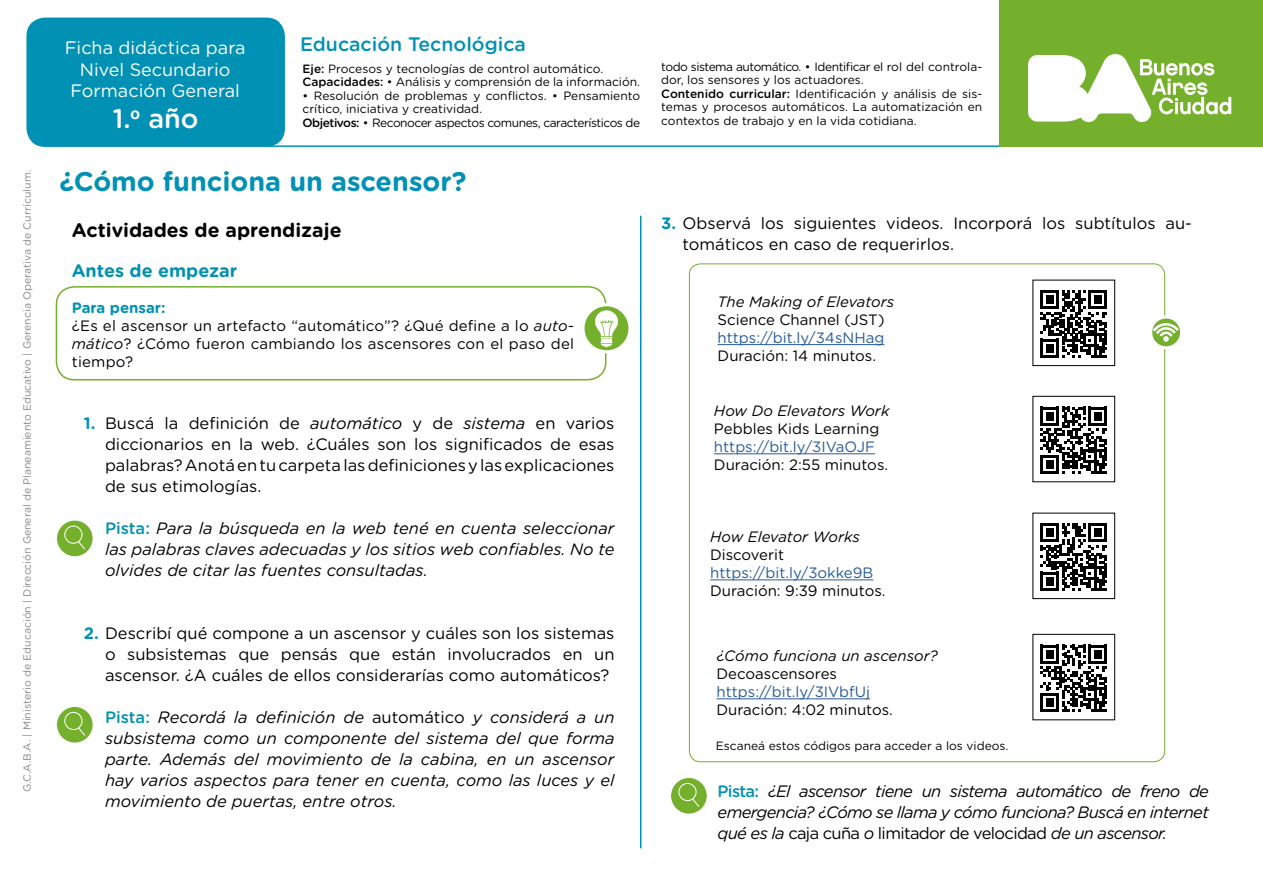
<style>
.page{position:relative;width:1263px;height:893px;background:#fff}
.page>*{position:absolute;margin:0;border:0;box-sizing:border-box;transform-origin:0 0}
.t1{font:700 27px "Gotham Rounded";color:#0091b4}
.t2{font:500 27px "Gotham Rounded";color:#fff}
.t3{font:700 19.5px "Gotham Rounded";color:#000}
.t4{font:500 19.5px "Gotham Rounded";color:#0091b4}
.t5{font:18px/21.6px "Gotham Rounded";color:#fff;text-align:center}
.t6{font:700 18px "Gotham Rounded";color:#0091b4}
.t7{font:italic 16.5px/21px "Gotham Rounded";color:#000;text-align:justify}
.t8{font:16.5px/21px "Gotham Rounded";color:#000;text-align:justify}
.t9{font:15px/18px "Gotham Rounded";color:#000}
.t10{font:15px "Gotham Rounded";color:#275b9b}
.t11{font:italic 15px "Gotham Rounded";color:#000}
.t12{font:12px/13.5px "Gotham Rounded";color:#000}
.t13{font:10.5px "Gotham Rounded";color:#878787}
.s1{font-weight:500}
.s2{font-weight:700;color:#0091b4}
.s3{font-style:italic}
.s4{font-weight:500;font-style:normal;color:#0091b4}
.s5{font-style:normal}
</style>
<div class="page">
<div style="left:27px;top:18px;width:257px;height:128px;background:#0091b4;border-radius:18px"></div>
<div style="left:26px;top:18px;width:259px;height:129px;border:2px solid #0091b4;border-radius:18px"></div>
<hr style="left:264px;top:145px;width:999px;height:2px;background:#0091b4">
<div style="left:56px;top:286px;width:550px;height:94px;border:2px solid #74b02b;border-radius:18px"></div>
<svg style="left:583px;top:305px;width:47px;height:47px"></svg>
<div style="left:581px;top:303px;width:50px;height:50px;border:3px solid #fff;border-radius:50%"></div>
<svg style="left:595px;top:310px;width:23px;height:37px"></svg>
<svg style="left:55px;top:519px;width:39px;height:39px"></svg>
<div style="left:54px;top:518px;width:42px;height:41px;border:3px solid #fff;border-radius:50%"></div>
<svg style="left:64px;top:525px;width:21px;height:24px"></svg>
<svg style="left:55px;top:705px;width:39px;height:39px"></svg>
<div style="left:54px;top:704px;width:42px;height:41px;border:3px solid #fff;border-radius:50%"></div>
<svg style="left:64px;top:712px;width:21px;height:24px"></svg>
<hr style="left:640px;top:216px;width:1px;height:632px;background:#0091b4">
<svg style="left:1040px;top:290px;width:67px;height:67px"></svg>
<div style="left:1032px;top:280px;width:83px;height:86px;border:1px solid #000"></div>
<svg style="left:1040px;top:407px;width:67px;height:67px"></svg>
<div style="left:1032px;top:396px;width:83px;height:86px;border:1px solid #000"></div>
<svg style="left:1040px;top:523px;width:67px;height:67px"></svg>
<div style="left:1032px;top:513px;width:83px;height:86px;border:1px solid #000"></div>
<svg style="left:1040px;top:645px;width:67px;height:67px"></svg>
<div style="left:1032px;top:634px;width:83px;height:86px;border:1px solid #000"></div>
<hr style="left:718px;top:344px;width:166px;height:1px;background:#275b9b">
<hr style="left:714px;top:453px;width:161px;height:1px;background:#275b9b">
<hr style="left:710px;top:579px;width:163px;height:1px;background:#275b9b">
<hr style="left:716px;top:698px;width:154px;height:1px;background:#275b9b">
<svg style="left:1151px;top:317px;width:30px;height:31px"></svg>
<div style="left:1149px;top:315px;width:34px;height:34px;border:3px solid #fff;border-radius:50%"></div>
<svg style="left:1153px;top:323px;width:26px;height:19px"></svg>
<svg style="left:670px;top:776px;width:38px;height:39px"></svg>
<div style="left:668px;top:775px;width:42px;height:42px;border:3px solid #fff;border-radius:50%"></div>
<svg style="left:678px;top:783px;width:21px;height:24px"></svg>
<div style="left:999px;top:0;width:264px;height:147px;background:#74b02b"></div>
<svg style="left:1028px;top:54px;width:203px;height:68px"></svg>
<p class="t13" style="left:20px;top:792px;width:624px;rotate:-90deg">G.C.A.B.A. | Ministerio de Educación | Dirección General de Planeamiento Educativo | Gerencia Operativa de Currículum.</p>
<p class="t5" style="left:65px;top:36px;width:182px">Ficha didáctica para<br>Nivel Secundario<br>Formación General</p>
<h1 class="t2" style="left:113px;top:99px;width:87px">1.<sup>o</sup> año</h1>
<p class="t4" style="left:300px;top:30px;width:227px">Educación Tecnológica</p>
<p class="t12" style="left:303px;top:61px;width:339px"><span class="s1">Eje:</span> Procesos y tecnologías de control automático.<br><span class="s1">Capacidades:</span> • Análisis y comprensión de la información.</p>
<p class="t12" style="left:303px;top:88px;width:339px">• Resolución de problemas y conflictos. • Pensamiento crítico, iniciativa y creatividad.<br><span class="s1">Objetivos:</span> • Reconocer aspectos comunes, característicos de</p>
<h1 class="t1" style="left:60px;top:161px;width:408px">¿Cómo funciona un ascensor?</h1>
<p class="t3" style="left:72px;top:216px;width:271px">Actividades de aprendizaje</p>
<p class="t6" style="left:72px;top:257px;width:167px">Antes de empezar</p>
<p class="t9" style="left:72px;top:298px;width:504px"><span class="s2">Para pensar:<br></span>¿Es el ascensor un artefacto “automático”? ¿Qué define a lo <span class="s3">auto&shy;mático</span>? ¿Cómo fueron cambiando los ascensores con el paso del tiempo?</p>
<p class="t8" style="left:105px;top:412px;width:511px;text-indent:-21px"><span class="s2">1.</span> Buscá la definición de <span class="s3">automático</span> y de <span class="s3">sistema</span> en varios diccionarios en la web. ¿Cuáles son los significados de esas palabras? Anotá en tu carpeta las definiciones y las explicaciones de sus etimologías.</p>
<p class="t7" style="left:105px;top:517px;width:511px"><span class="s4">Pista:</span> Para la búsqueda en la web tené en cuenta seleccionar las palabras claves adecuadas y los sitios web confiables. No te olvides de citar las fuentes consultadas.</p>
<p class="t8" style="left:105px;top:622px;width:511px;text-indent:-21px"><span class="s2">2.</span> Describí qué compone a un ascensor y cuáles son los sistemas o subsistemas que pensás que están involucrados en un ascensor. ¿A cuáles de ellos considerarías como automáticos?</p>
<p class="t7" style="left:105px;top:706px;width:511px"><span class="s4">Pista:</span> Recordá la definición de <span class="s5">automático</span> y considerá a un subsistema como un componente del sistema del que forma parte. Además del movimiento de la cabina, en un ascensor hay varios aspectos para tener en cuenta, como las luces y el movimiento de puertas, entre otros.</p>
<p class="t12" style="left:661px;top:59px;width:323px">todo sistema automático. • Identificar el rol del controla&shy;dor, los sensores y los actuadores.<br><span class="s1">Contenido curricular:</span> Identificación y análisis de sis&shy;temas y procesos automáticos. La automatización en contextos de trabajo y en la vida cotidiana.</p>
<p class="t8" style="left:682px;top:212px;width:511px;text-indent:-21px"><span class="s2">3.</span> Observá los siguientes videos. Incorporá los subtítulos au&shy;tomáticos en caso de requerirlos.</p>
<p class="t11" style="left:718px;top:292px;width:178px">The Making of Elevators</p>
<p class="t9" style="left:718px;top:310px;width:168px">Science Channel (JST)</p>
<p class="t10" style="left:718px;top:327px;width:168px">https://bit.ly/34sNHag</p>
<p class="t9" style="left:718px;top:346px;width:160px">Duración: 14 minutos.</p>
<p class="t11" style="left:714px;top:401px;width:177px">How Do Elevators Work</p>
<p class="t9" style="left:714px;top:419px;width:167px">Pebbles Kids Learning</p>
<p class="t10" style="left:714px;top:437px;width:163px">https://bit.ly/3IVaOJF</p>
<p class="t9" style="left:714px;top:455px;width:176px">Duración: 2:55 minutos.</p>
<p class="t11" style="left:710px;top:527px;width:151px">How Elevator Works</p>
<p class="t9" style="left:710px;top:545px;width:76px">Discoverit</p>
<p class="t10" style="left:710px;top:563px;width:165px">https://bit.ly/3okke9B</p>
<p class="t9" style="left:710px;top:581px;width:177px">Duración: 9:39 minutos.</p>
<p class="t11" style="left:716px;top:646px;width:223px">¿Cómo funciona un ascensor?</p>
<p class="t9" style="left:716px;top:664px;width:122px">Decoascensores</p>
<p class="t10" style="left:716px;top:682px;width:155px">https://bit.ly/3IVbfUj</p>
<p class="t9" style="left:716px;top:700px;width:178px">Duración: 4:02 minutos.</p>
<p class="t12" style="left:716px;top:738px;width:294px">Escaneá estos códigos para acceder a los videos.</p>
<p class="t7" style="left:718px;top:780px;width:493px"><span class="s4">Pista:</span> ¿El ascensor tiene un sistema automático de freno de emergencia? ¿Cómo se llama y cómo funciona? Buscá en internet qué es la <span class="s5">caja cuña</span> o <span class="s5">limitador de velocidad</span> de un ascensor.</p>
</div>
